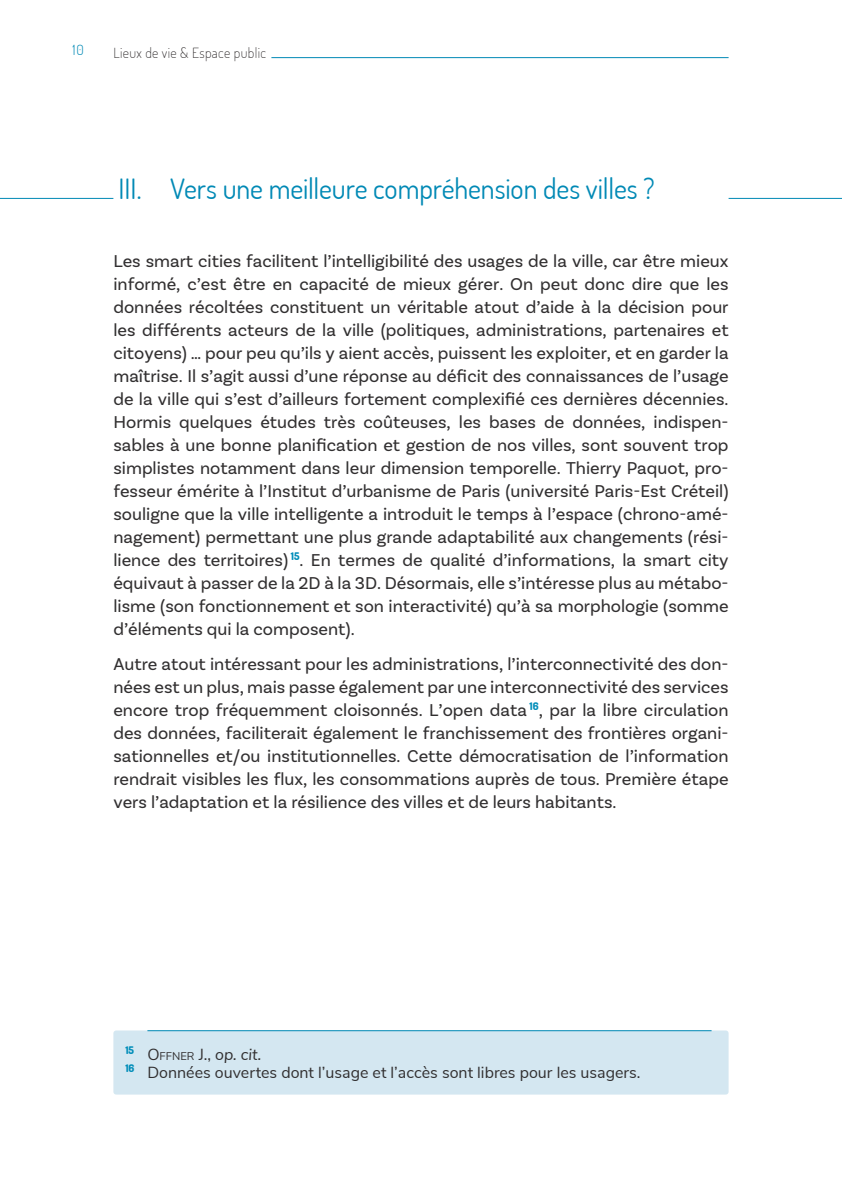
<style>
.page{position:relative;width:842px;height:1191px;background:#fff}
.page>*{position:absolute;margin:0;border:0;box-sizing:border-box;transform-origin:0 0}
.t1{font:28px "Dosis";letter-spacing:-.005em;color:#0089b5}
.t2{font:18px/23px "Basic Sans";color:#312f30;text-align:justify}
.t3{font:16px/18px "Nunito Sans";color:#312f30}
.t4{font:200 14px "Dosis";letter-spacing:.025em;color:#231f20}
.t5{font:300 14px "Dosis";color:#0089b5}
.s1{font-size:11.2px}
.s2{font-style:italic}
</style>
<div class="page">
<hr style="left:113px;top:57px;width:616px;height:1px;background:#0089b5">
<div style="left:108px;top:52px;width:163px;height:10px;background:#fff"></div>
<div style="left:113px;top:1030px;width:616px;height:64px;background:#d4e7f1;border-radius:3px"></div>
<hr style="left:0;top:198px;width:842px;height:1px;background:#0089b5">
<div style="left:113px;top:193px;width:616px;height:8px;background:#fff"></div>
<hr style="left:147px;top:1030px;width:564px;height:1px;background:#0089b5">
<p class="t5" style="left:73px;top:40px;width:13px">10</p>
<p class="t4" style="left:113px;top:43px;width:154px">Lieux de vie &amp; Espace public</p>
<h1 class="t1" style="left:119px;top:169px;width:537px">III. Vers une meilleure compréhension des villes ?</h1>
<p class="t2" style="left:113px;top:250px;width:617px">Les smart cities facilitent l’intelligibilité des usages de la ville, car être mieux informé, c’est être en capacité de mieux gérer. On peut donc dire que les données récoltées constituent un véritable atout d’aide à la décision pour les différents acteurs de la ville (politiques, administrations, partenaires et citoyens) … pour peu qu’ils y aient accès, puissent les exploiter, et en garder la maîtrise. Il s’agit aussi d’une réponse au déficit des connaissances de l’usage de la ville qui s’est d’ailleurs fortement complexifié ces dernières décennies.<br>Hormis quelques études très coûteuses, les bases de données, indispen&shy;sables à une bonne planification et gestion de nos villes, sont souvent trop simplistes notamment dans leur dimension temporelle. Thierry Paquot, pro&shy;fesseur émérite à l’Institut d’urbanisme de Paris (université Paris-Est Créteil) souligne que la ville intelligente a introduit le temps à l’espace (chrono-amé&shy;nagement) permettant une plus grande adaptabilité aux changements (rési&shy;lience des territoires) <sup>15</sup>. En termes de qualité d’informations, la smart city équivaut à passer de la 2D à la 3D. Désormais, elle s’intéresse plus au métabo&shy;lisme (son fonctionnement et son interactivité) qu’à sa morphologie (somme d’éléments qui la composent).</p>
<p class="t2" style="left:113px;top:652px;width:617px">Autre atout intéressant pour les administrations, l’interconnectivité des don&shy;nées est un plus, mais passe également par une interconnectivité des services encore trop fréquemment cloisonnés. L’open data <sup>16</sup>, par la libre circulation des données, faciliterait également le franchissement des frontières organi&shy;sationnelles et/ou institutionnelles. Cette démocratisation de l’information rendrait visibles les flux, les consommations auprès de tous. Première étape vers l’adaptation et la résilience des villes et de leurs habitants.</p>
<p class="t3" style="left:125px;top:1044px;width:516px"><sup>15</sup> O<span class="s1">FFNER</span> J., <span class="s2">op. cit.<br></span><sup>16</sup> Données ouvertes dont l’usage et l’accès sont libres pour les usagers.</p>
</div>
